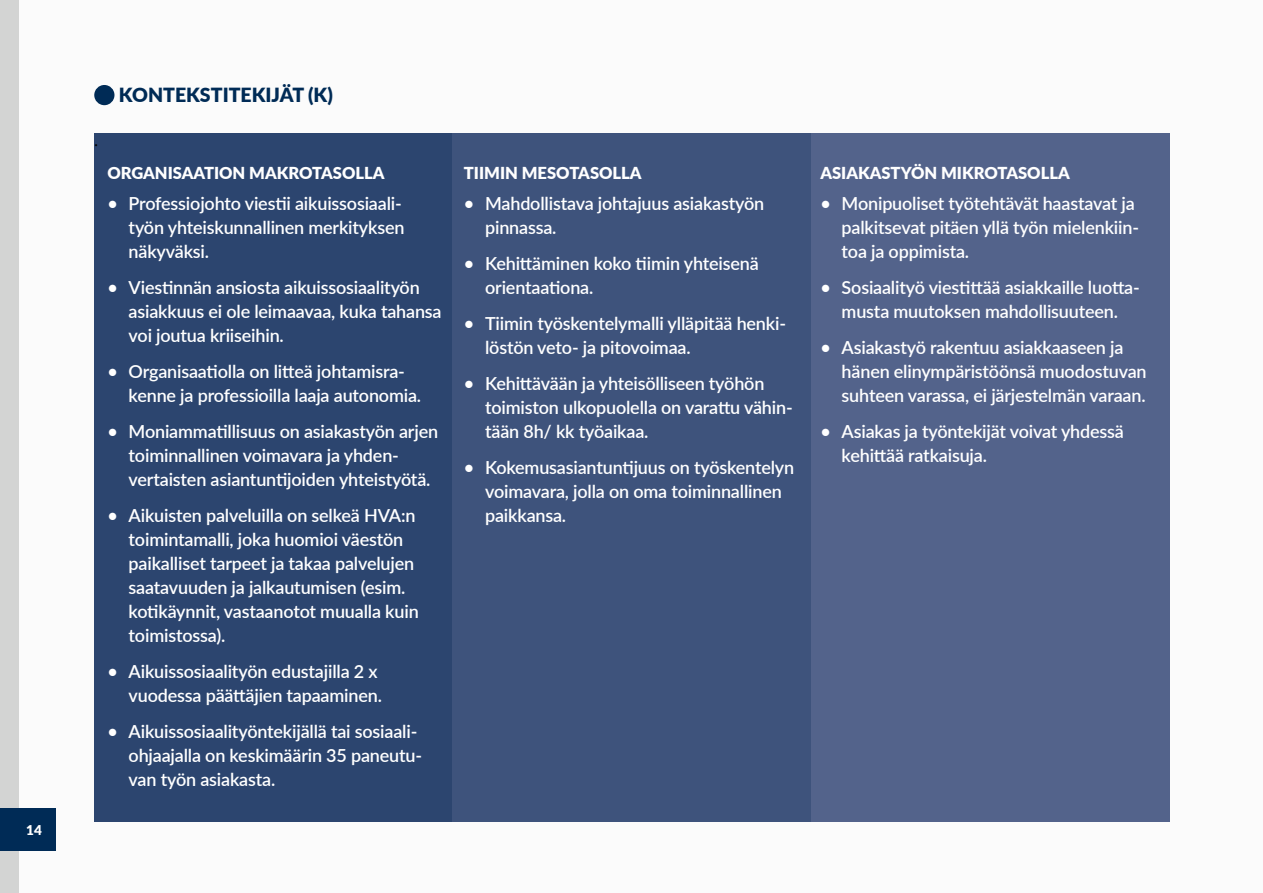
<style>
.page{position:relative;width:1263px;height:893px;background:#fbfbfb}
.page>*{position:absolute;margin:0;border:0;box-sizing:border-box;transform-origin:0 0}
.t1{font:900 19.5px "Lato";color:#002b56}
.t2{font:600 18px/24px "Lato";letter-spacing:-.01em;color:#fff}
.t3{font:18px "Minion Pro";color:#000}
.t4{font:900 16.5px "Lato";color:#fff}
.t5{font:900 13.5px "Lato";color:#fff}
</style>
<div class="page">
<div style="left:0;top:0;width:19px;height:893px;background:#d3d4d3"></div>
<div style="left:0;top:808px;width:55px;height:42px;background:#002b56"></div>
<div style="left:94px;top:133px;width:359px;height:689px;background:#2c456f"></div>
<div style="left:452px;top:133px;width:359px;height:689px;background:#3e537c"></div>
<div style="left:811px;top:133px;width:359px;height:689px;background:#53638b"></div>
<div style="left:94px;top:85px;width:20px;height:20px;background:#002b56;border-radius:50%"></div>
<p class="t5" style="left:26px;top:819px;width:17px">14</p>
<p class="t1" style="left:119px;top:80px;width:215px">KONTEKSTITEKIJÄT (K)</p>
<p class="t3" style="left:94px;top:129px;width:6px">.</p>
<p class="t4" style="left:107px;top:160px;width:279px">ORGANISAATION MAKROTASOLLA</p>
<p class="t2" style="left:129px;top:191px;width:277px;text-indent:-21px">• Professiojohto viestii aikuissosiaali&shy;työn yhteiskunnallinen merkityksen näkyväksi.</p>
<p class="t2" style="left:129px;top:275px;width:315px;text-indent:-21px">• Viestinnän ansiosta aikuissosiaalityön asiakkuus ei ole leimaavaa, kuka tahansa voi joutua kriiseihin.</p>
<p class="t2" style="left:129px;top:359px;width:294px;text-indent:-21px">• Organisaatiolla on litteä johtamisra&shy;kenne ja professioilla laaja autonomia.</p>
<p class="t2" style="left:129px;top:419px;width:311px;text-indent:-21px">• Moniammatillisuus on asiakastyön arjen toiminnallinen voimavara ja yhden&shy;vertaisten asiantuntijoiden yhteistyötä.</p>
<p class="t2" style="left:129px;top:503px;width:292px;text-indent:-21px">• Aikuisten palveluilla on selkeä HVA:n toimintamalli, joka huomioi väestön paikalliset tarpeet ja takaa palvelujen saatavuuden ja jalkautumisen (esim. kotikäynnit, vastaanotot muualla kuin toimistossa).</p>
<p class="t2" style="left:107px;top:659px;width:276px;text-align:right">• Aikuissosiaalityön edustajilla 2 x vuodessa päättäjien tapaaminen.</p>
<p class="t2" style="left:129px;top:719px;width:295px;text-indent:-21px">• Aikuissosiaalityöntekijällä tai sosiaali&shy;ohjaajalla on keskimäärin 35 paneutu&shy;van työn asiakasta.</p>
<p class="t4" style="left:464px;top:160px;width:179px">TIIMIN MESOTASOLLA</p>
<p class="t2" style="left:485px;top:191px;width:281px;text-indent:-21px">• Mahdollistava johtajuus asiakastyön pinnassa.</p>
<p class="t2" style="left:485px;top:251px;width:275px;text-indent:-21px">• Kehittäminen koko tiimin yhteisenä orientaationa.</p>
<p class="t2" style="left:485px;top:311px;width:302px;text-indent:-21px">• Tiimin työskentelymalli ylläpitää henki&shy;löstön veto- ja pitovoimaa.</p>
<p class="t2" style="left:485px;top:371px;width:309px;text-indent:-21px">• Kehittävään ja yhteisölliseen työhön toimiston ulkopuolella on varattu vähin&shy;tään 8h/ kk työaikaa.</p>
<p class="t2" style="left:485px;top:455px;width:311px;text-indent:-21px">• Kokemusasiantuntijuus on työskentelyn voimavara, jolla on oma toiminnallinen paikkansa.</p>
<p class="t4" style="left:820px;top:160px;width:251px">ASIAKASTYÖN MIKROTASOLLA</p>
<p class="t2" style="left:842px;top:191px;width:299px;text-indent:-21px">• Monipuoliset työtehtävät haastavat ja palkitsevat pitäen yllä työn mielenkiin&shy;toa ja oppimista.</p>
<p class="t2" style="left:820px;top:275px;width:321px;text-align:center">• Sosiaalityö viestittää asiakkaille luotta&shy;musta muutoksen mahdollisuuteen.</p>
<p class="t2" style="left:842px;top:335px;width:307px;text-indent:-21px">• Asiakastyö rakentuu asiakkaaseen ja hänen elinympäristöönsä muodostuvan suhteen varassa, ei järjestelmän varaan.</p>
<p class="t2" style="left:842px;top:419px;width:284px;text-indent:-21px">• Asiakas ja työntekijät voivat yhdessä kehittää ratkaisuja.</p>
</div>
